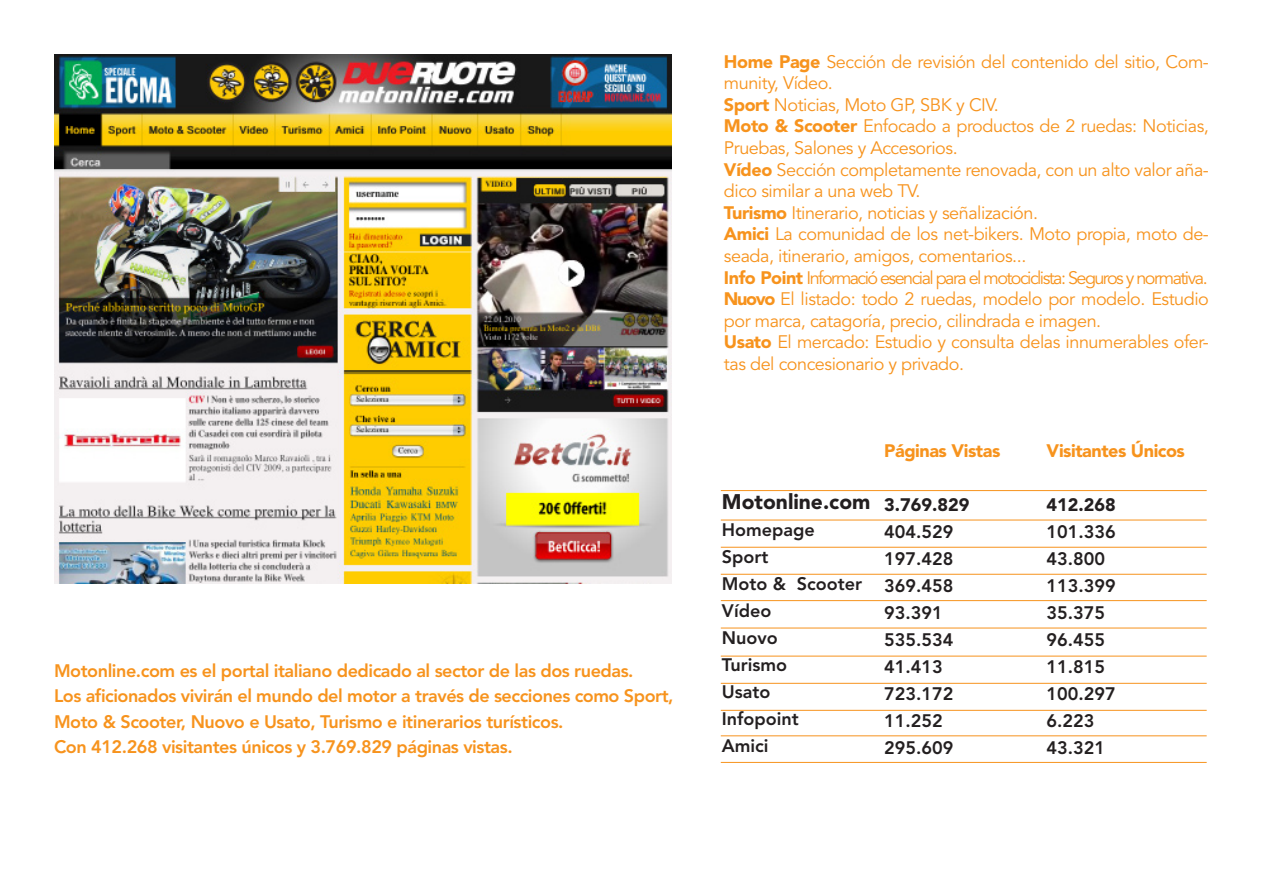
<style>
.page{position:relative;width:1263px;height:893px;background:#fff}
.page>*{position:absolute;margin:0;border:0;box-sizing:border-box;transform-origin:0 0}
.t1{font:900 21px "Avenir LT Std";color:#231f20}
.t2{font:18px/21.6px "Avenir LT Std";letter-spacing:-.025em;color:#f7931d}
.t3{font:800 18px/25.5px "Avenir LT Std";letter-spacing:-.025em;color:#f7931d}
.t4{font:800 18px "Avenir LT Std";color:#231f20}
.t5{font:18px "Avenir LT Std";letter-spacing:-.085em;color:#f7931d}
.t6{font:900 18px "Avenir LT Std";letter-spacing:-.025em;color:#f7931d}
.t7{font:900 18px "Avenir LT Std";color:#231f20}
.s1{font-weight:900}
</style>
<div class="page">
<hr style="left:721px;top:490px;width:486px;height:1px;background:#f7931d">
<hr style="left:721px;top:520px;width:486px;height:1px;background:#f7931d">
<hr style="left:721px;top:547px;width:486px;height:1px;background:#f7931d">
<hr style="left:721px;top:574px;width:486px;height:1px;background:#f7931d">
<hr style="left:721px;top:600px;width:486px;height:1px;background:#f7931d">
<hr style="left:721px;top:628px;width:486px;height:1px;background:#f7931d">
<hr style="left:721px;top:656px;width:486px;height:1px;background:#f7931d">
<hr style="left:721px;top:683px;width:486px;height:1px;background:#f7931d">
<hr style="left:721px;top:710px;width:486px;height:1px;background:#f7931d">
<hr style="left:721px;top:736px;width:486px;height:1px;background:#f7931d">
<hr style="left:721px;top:762px;width:486px;height:1px;background:#f7931d">
<img style="left:54px;top:54px;width:617px;height:530px">
<p class="t3" style="left:54px;top:658px;width:581px">Motonline.com es el portal italiano dedicado al sector de las dos ruedas.</p>
<p class="t3" style="left:54px;top:683px;width:621px">Los aficionados vivirán el mundo del motor a través de secciones como Sport,<br>Moto &amp; Scooter, Nuovo e Usato, Turismo e itinerarios turísticos.</p>
<p class="t3" style="left:54px;top:734px;width:460px">Con 412.268 visitantes únicos y 3.769.829 páginas vistas.</p>
<p class="t2" style="left:724px;top:51px;width:486px"><span class="s1">Home Page</span> Sección de revisión del contenido del sitio, Com&shy;munity, Vídeo.</p>
<p class="t2" style="left:724px;top:94px;width:276px"><span class="s1">Sport</span> Noticias, Moto GP, SBK y CIV.</p>
<p class="t2" style="left:724px;top:116px;width:486px"><span class="s1">Moto &amp; Scooter</span> Enfocado a productos de 2 ruedas: Noticias,<br>Pruebas, Salones y Accesorios.</p>
<p class="t2" style="left:724px;top:159px;width:486px"><span class="s1">Vídeo</span> Sección completamente renovada, con un alto valor aña&shy;dico similar a una web TV.</p>
<p class="t2" style="left:724px;top:202px;width:316px"><span class="s1">Turismo</span> Itinerario, noticias y señalización.</p>
<p class="t2" style="left:724px;top:224px;width:486px"><span class="s1">Amici</span> La comunidad de los net-bikers. Moto propia, moto de&shy;seada, itinerario, amigos, comentarios...</p>
<p class="t5" style="left:724px;top:267px;width:485px"><span class="s1">Info Point</span> Informació esencial para el motociclista: Seguros y normativa.</p>
<p class="t2" style="left:724px;top:289px;width:486px"><span class="s1">Nuovo</span> El listado: todo 2 ruedas, modelo por modelo. Estudio por marca, catagoría, precio, cilindrada e imagen.</p>
<p class="t2" style="left:724px;top:332px;width:486px"><span class="s1">Usato</span> El mercado: Estudio y consulta delas innumerables ofer&shy;tas del concesionario y privado.</p>
<p class="t1" style="left:722px;top:489px;width:150px">Motonline.com</p>
<p class="t4" style="left:722px;top:519px;width:94px">Homepage</p>
<p class="t4" style="left:722px;top:546px;width:48px">Sport</p>
<p class="t4" style="left:722px;top:573px;width:142px">Moto &amp; Scooter</p>
<p class="t4" style="left:722px;top:600px;width:51px">Vídeo</p>
<p class="t4" style="left:722px;top:627px;width:57px">Nuovo</p>
<p class="t4" style="left:722px;top:654px;width:67px">Turismo</p>
<p class="t4" style="left:722px;top:681px;width:50px">Usato</p>
<p class="t4" style="left:722px;top:708px;width:78px">Infopoint</p>
<p class="t4" style="left:722px;top:735px;width:48px">Amici</p>
<p class="t6" style="left:884px;top:440px;width:118px">Páginas Vistas</p>
<p class="t7" style="left:884px;top:494px;width:87px">3.769.829</p>
<p class="t4" style="left:884px;top:521px;width:71px">404.529</p>
<p class="t4" style="left:884px;top:548px;width:71px">197.428</p>
<p class="t4" style="left:884px;top:575px;width:71px">369.458</p>
<p class="t4" style="left:884px;top:602px;width:60px">93.391</p>
<p class="t4" style="left:884px;top:629px;width:71px">535.534</p>
<p class="t4" style="left:884px;top:656px;width:60px">41.413</p>
<p class="t4" style="left:884px;top:683px;width:71px">723.172</p>
<p class="t4" style="left:884px;top:710px;width:60px">11.252</p>
<p class="t4" style="left:884px;top:737px;width:71px">295.609</p>
<p class="t6" style="left:1047px;top:440px;width:140px">Visitantes Únicos</p>
<p class="t7" style="left:1047px;top:494px;width:71px">412.268</p>
<p class="t4" style="left:1047px;top:521px;width:71px">101.336</p>
<p class="t4" style="left:1047px;top:548px;width:60px">43.800</p>
<p class="t4" style="left:1047px;top:575px;width:71px">113.399</p>
<p class="t4" style="left:1047px;top:602px;width:60px">35.375</p>
<p class="t4" style="left:1047px;top:629px;width:60px">96.455</p>
<p class="t4" style="left:1047px;top:656px;width:60px">11.815</p>
<p class="t4" style="left:1047px;top:683px;width:71px">100.297</p>
<p class="t4" style="left:1047px;top:710px;width:49px">6.223</p>
<p class="t4" style="left:1047px;top:737px;width:60px">43.321</p>
</div>
